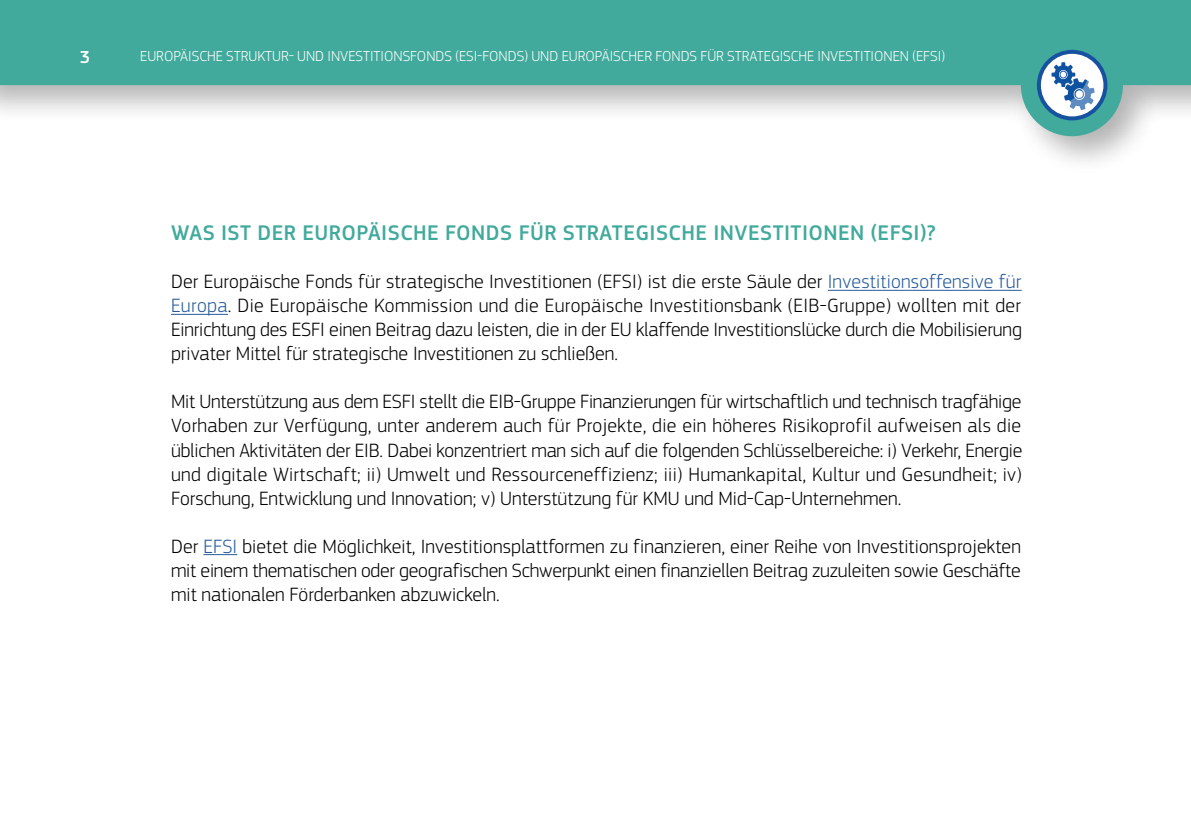
<style>
.page{position:relative;width:1191px;height:840px;background:#fff}
.page>*{position:absolute;margin:0;border:0;box-sizing:border-box;transform-origin:0 0}
.t1{font:500 22px "EC Square Sans Pro";letter-spacing:.02em;color:#41aa9c}
.t2{font:300 20px/24px "EC Square Sans Pro";color:#000;text-align:justify}
.t3{font:500 18px "EC Square Sans Pro";color:#fff}
.t4{font:300 15px "EC Square Sans Pro";color:#fff}
.s1{color:#275b9b}
</style>
<div class="page">
<div style="left:0;top:0;width:1191px;height:174px;background:#000;opacity:.3"></div>
<div style="left:0;top:0;width:1191px;height:85px;background:#41aa9c"></div>
<div style="left:1020px;top:34px;width:103px;height:102px;background:#41aa9c;border-radius:50%"></div>
<svg style="left:1039px;top:52px;width:66px;height:66px"></svg>
<div style="left:1037px;top:50px;width:70px;height:70px;border:4px solid #1652a0;border-radius:50%"></div>
<svg style="left:1050px;top:62px;width:51px;height:55px;background:#a8c2db"></svg>
<hr style="left:828px;top:290px;width:193px;height:1px;background:#275b9b">
<hr style="left:171px;top:314px;width:57px;height:1px;background:#275b9b">
<hr style="left:203px;top:554px;width:34px;height:1px;background:#275b9b">
<p class="t3" style="left:80px;top:47px;width:12px">3</p>
<p class="t4" style="left:140px;top:47px;width:806px">EUROPÄISCHE STRUKTUR- UND INVESTITIONSFONDS (ESI-FONDS) UND EUROPÄISCHER FONDS FÜR STRATEGISCHE INVESTITIONEN (EFSI)</p>
<p class="t1" style="left:171px;top:220px;width:766px">WAS IST DER EUROPÄISCHE FONDS FÜR STRATEGISCHE INVESTITIONEN (EFSI)?</p>
<p class="t2" style="left:171px;top:269px;width:852px">Der Europäische Fonds für strategische Investitionen (EFSI) ist die erste Säule der <span class="s1">Investitionsoffensive für Europa</span>. Die Europäische Kommission und die Europäische Investitionsbank (EIB-Gruppe) wollten mit der Einrichtung des ESFI einen Beitrag dazu leisten, die in der EU klaffende Investitionslücke durch die Mobilisierung privater Mittel für strategische Investitionen zu schließen.</p>
<p class="t2" style="left:171px;top:389px;width:852px">Mit Unterstützung aus dem ESFI stellt die EIB-Gruppe Finanzierungen für wirtschaftlich und technisch tragfähige Vorhaben zur Verfügung, unter anderem auch für Projekte, die ein höheres Risikoprofil aufweisen als die üblichen Aktivitäten der EIB. Dabei konzentriert man sich auf die folgenden Schlüsselbereiche: i) Verkehr, Energie und digitale Wirtschaft; ii) Umwelt und Ressourceneffizienz; iii) Humankapital, Kultur und Gesundheit; iv)<br>Forschung, Entwicklung und Innovation; v) Unterstützung für KMU und Mid-Cap-Unternehmen.</p>
<p class="t2" style="left:171px;top:533px;width:851px">Der <span class="s1">EFSI</span> bietet die Möglichkeit, Investitionsplattformen zu finanzieren, einer Reihe von Investitionsprojekten mit einem thematischen oder geografischen Schwerpunkt einen finanziellen Beitrag zuzuleiten sowie Geschäfte mit nationalen Förderbanken abzuwickeln.</p>
</div>
